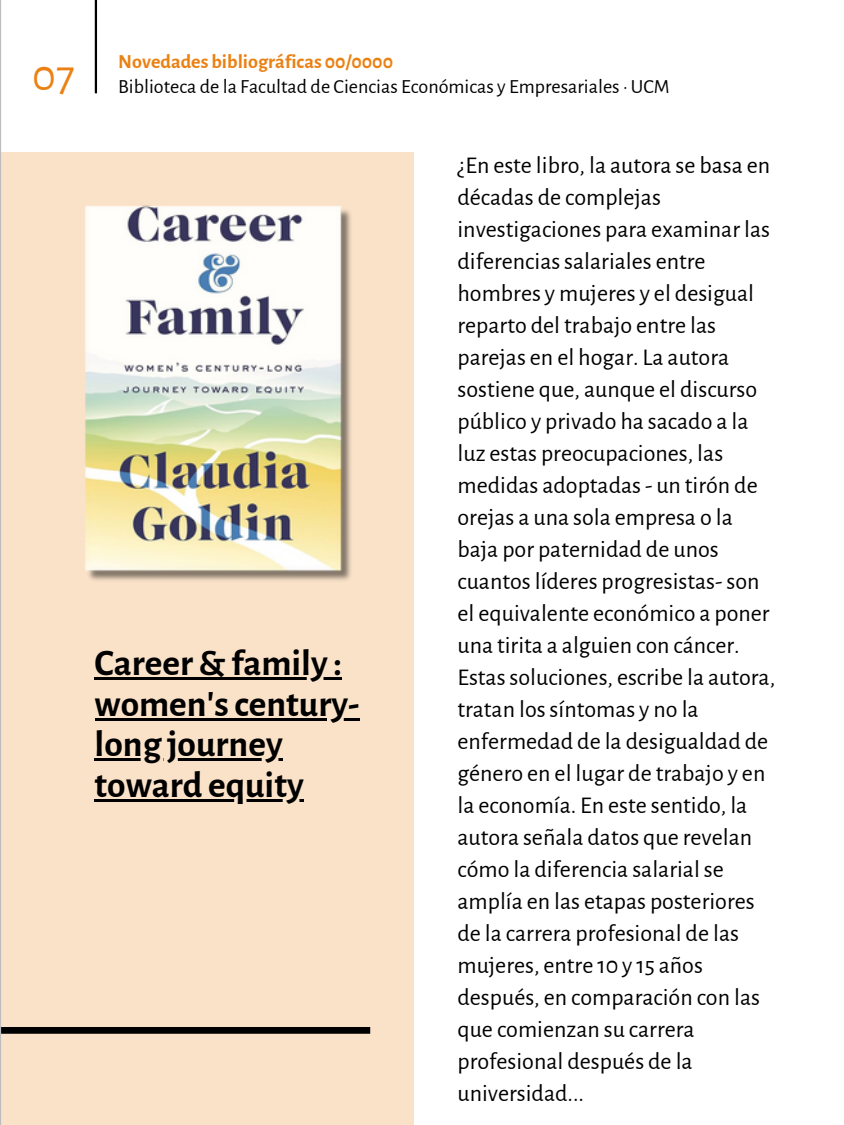
<style>
.page{position:relative;width:844px;height:1125px;background:#fff}
.page>*{position:absolute;margin:0;border:0;box-sizing:border-box;transform-origin:0 0}
.t1{font:45px "Alegreya Sans";color:#eb8113}
.t2{font:700 37.5px/40.5px "Alegreya Sans";color:#000}
.t3{font:24px/32.1px "Alegreya Sans";color:#000}
.t4{font:20.1px "Alegreya Sans";color:#000}
.t5{font:700 20.1px "Alegreya Sans";color:#eb8113}
</style>
<div class="page">
<div style="left:0;top:153px;width:413px;height:972px;background:#fae2c9"></div>
<div style="left:0;top:1027px;width:370px;height:7px;background:#000"></div>
<hr style="left:95px;top:0;width:2px;height:93px;background:#000">
<hr style="left:0;top:0;width:1px;height:1125px;background:#bcbdbe">
<img style="left:85px;top:205px;width:266px;height:376px">
<hr style="left:95px;top:677px;width:247px;height:3px;background:#000">
<hr style="left:95px;top:718px;width:264px;height:2px;background:#000">
<hr style="left:95px;top:758px;width:188px;height:3px;background:#000">
<hr style="left:95px;top:799px;width:209px;height:2px;background:#000">
<p class="t1" style="left:32px;top:54px;width:44px">07</p>
<p class="t5" style="left:118px;top:52px;width:276px">Novedades bibliográficas 00/0000</p>
<p class="t4" style="left:118px;top:77px;width:553px">Biblioteca de la Facultad de Ciencias Económicas y Empresariales · UCM</p>
<p class="t2" style="left:95px;top:644px;width:266px">Career &amp; family : women'scentury&shy;long journey toward equity</p>
<p class="t3" style="left:457px;top:150px;width:319px">¿En este libro, la autora se basa en décadas de complejas investigaciones para examinar las diferencias salariales entre hombres y mujeres y el desigual reparto del trabajo entre las parejas en el hogar. La autora sostiene que, aunque el discurso público y privado ha sacado a la luz estas preocupaciones, las medidas adoptadas - un tirón de orejas a una sola empresa o la baja por paternidad de unos cuantos líderes progresistas- son el equivalente económico a poner una tirita a alguien con cáncer.<br>Estas soluciones, escribe la autora, tratan los síntomas y no la enfermedad de la desigualdad de género en el lugar de trabajo y en la economía. En este sentido, la autora señala datos que revelan cómo la diferencia salarial se amplía en las etapas posteriores de la carrera profesional de las mujeres, entre 10 y 15 años después, en comparación con las que comienzan su carrera profesional después de la universidad...</p>
</div>
